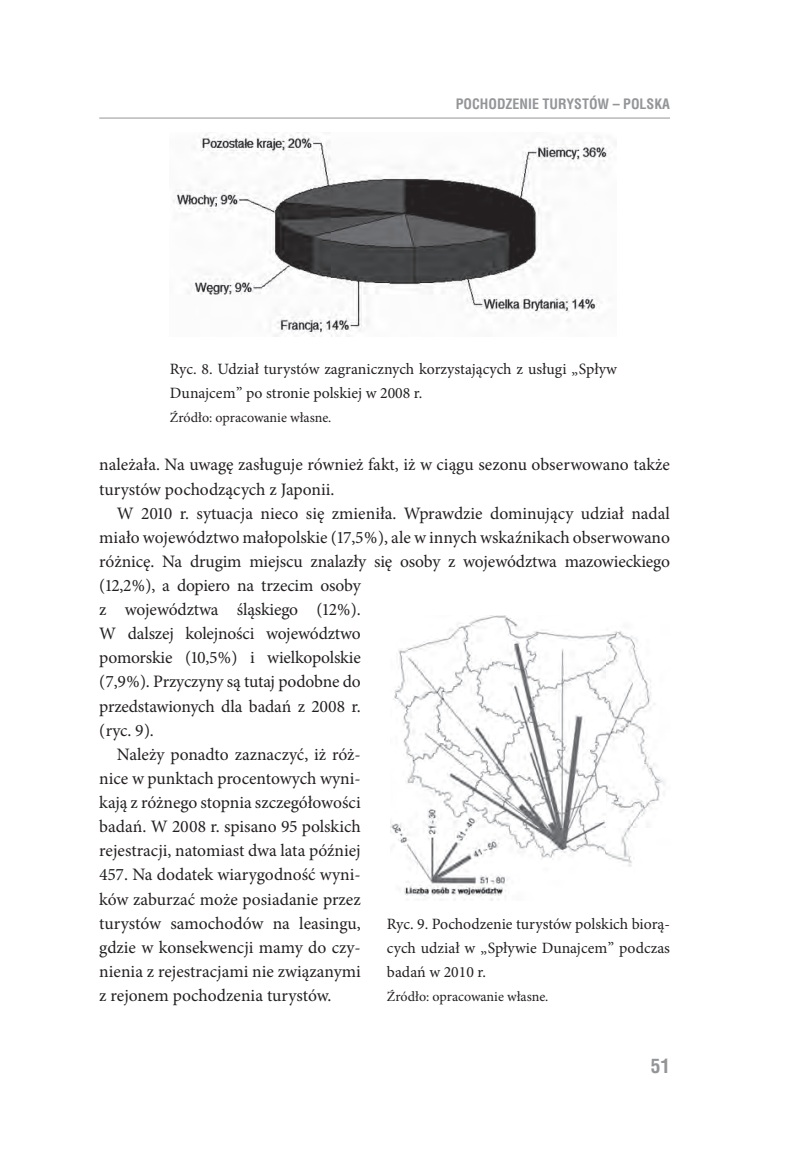
<style>
.page{position:relative;width:809px;height:1166px;background:#fff}
.page>*{position:absolute;margin:0;border:0;box-sizing:border-box;transform-origin:0 0}
.t1{font:700 19.25px "Switzerland Condensed";color:#939598}
.t2{font:17.5px/24.2px "Minion Pro";letter-spacing:-.005em;color:#231f20}
.t3{font:15.75px/24.2px "Minion Pro";color:#231f20}
.t4{font:14px "Minion Pro";color:#231f20}
.t5{font:700 14px "Switzerland Condensed";color:#939598}
</style>
<div class="page">
<hr style="left:99px;top:118px;width:571px;height:1px;background:#939598">
<img style="left:173px;top:134px;width:437px;height:202px">
<img style="left:390px;top:615px;width:275px;height:286px">
<p class="t5" style="left:456px;top:95px;width:216px">POCHODZENIE TURYSTÓW – POLSKA</p>
<p class="t3" style="left:170px;top:357px;width:448px">Ryc. 8. Udział turystów zagranicznych korzystających z usługi „Spływ<br>Dunajcem” po stronie polskiej w 2008 r.</p>
<p class="t4" style="left:170px;top:408px;width:163px">Źródło: opracowanie własne.</p>
<p class="t2" style="left:99px;top:453px;width:572px">należała. Na uwagę zasługuje również fakt, iż w ciągu sezonu obserwowano także turystów pochodzących z Japonii.</p>
<p class="t2" style="left:117px;top:501px;width:555px">W 2010 r. sytuacja nieco się zmieniła. Wprawdzie dominujący udział nadal</p>
<p class="t2" style="left:99px;top:525px;width:572px">miało województwo małopolskie (17,5%), ale w innych wskaźnikach obserwowano</p>
<p class="t2" style="left:99px;top:549px;width:572px">różnicę. Na drugim miejscu znalazły się osoby z województwa mazowieckiego</p>
<p class="t2" style="left:99px;top:573px;width:263px">(12,2%), a dopiero na trzecim osoby</p>
<p class="t2" style="left:99px;top:597px;width:263px">z województwa śląskiego (12%).</p>
<p class="t2" style="left:99px;top:622px;width:263px">W dalszej kolejności województwo</p>
<p class="t2" style="left:99px;top:646px;width:263px">pomorskie (10,5%) i wielkopolskie</p>
<p class="t2" style="left:99px;top:670px;width:263px">(7,9%). Przyczyny są tutaj podobne do</p>
<p class="t2" style="left:99px;top:694px;width:263px">przedstawionych dla badań z 2008 r.</p>
<p class="t2" style="left:99px;top:718px;width:56px">(ryc. 9).</p>
<p class="t2" style="left:117px;top:742px;width:245px">Należy ponadto zaznaczyć, iż róż-</p>
<p class="t2" style="left:99px;top:766px;width:263px">nice w punktach procentowych wyni-</p>
<p class="t2" style="left:99px;top:790px;width:263px">kają z różnego stopnia szczegółowości</p>
<p class="t2" style="left:99px;top:814px;width:263px">badań. W 2008 r. spisano 95 polskich</p>
<p class="t2" style="left:99px;top:839px;width:263px">rejestracji, natomiast dwa lata później</p>
<p class="t2" style="left:99px;top:863px;width:263px">457. Na dodatek wiarygodność wyni-</p>
<p class="t2" style="left:99px;top:887px;width:263px">ków zaburzać może posiadanie przez</p>
<p class="t2" style="left:99px;top:911px;width:263px">turystów samochodów na leasingu,</p>
<p class="t2" style="left:99px;top:935px;width:263px">gdzie w konsekwencji mamy do czy-</p>
<p class="t2" style="left:99px;top:959px;width:263px">nienia z rejestracjami nie związanymi</p>
<p class="t2" style="left:99px;top:983px;width:234px">z rejonem pochodzenia turystów.</p>
<p class="t3" style="left:387px;top:911px;width:284px;text-align:justify">Ryc. 9. Pochodzenie turystów polskich biorą&shy;cych udział w „Spływie Dunajcem” podczas badań w 2010 r.</p>
<p class="t4" style="left:387px;top:987px;width:163px">Źródło: opracowanie własne.</p>
<p class="t1" style="left:650px;top:1055px;width:21px">51</p>
</div>
